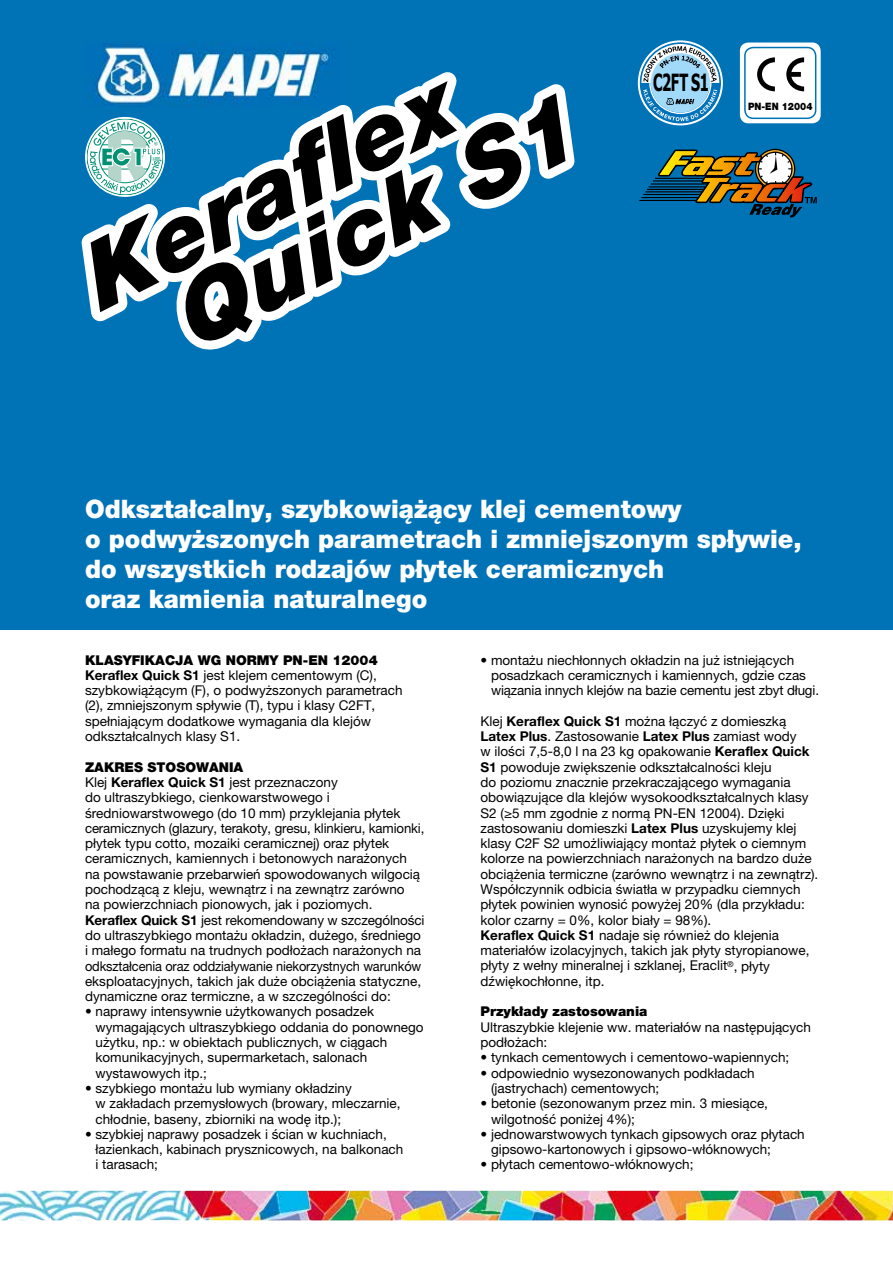
<style>
.page{position:relative;width:893px;height:1263px;background:#fff}
.page>*{position:absolute;margin:0;border:0;box-sizing:border-box;transform-origin:0 0}
.t1{font:italic 900 93px/76.5px "Helvetica Neue LTW1 G";color:#000}
.t2{font:900 25.5px/30px "Helvetica Neue LTW1 G";color:#fff}
.t3{font:700 23.85px "Tahoma";letter-spacing:-.03em;color:#000;scale:.6 1}
.t4{font:13.5px/15.3px "Helvetica Neue LTW1 G";color:#000}
.t5{font:900 13.5px "Helvetica Neue LTW1 G";color:#000}
.t6{font:900 10.2px "Helvetica";color:#000;scale:.82 1}
.t7{font:900 10.2px "Helvetica Neue LTW1 G";color:#000;scale:.9 1}
.s1{font-weight:900}
.s2{font-weight:700}
</style>
<div class="page">
<img style="left:0;top:1191px;width:893px;height:29px">
<div style="left:0;top:0;width:893px;height:629px;background:#0073b7"></div>
<svg style="left:641px;top:44px;width:78px;height:77px"></svg>
<div style="left:638px;top:40px;width:85px;height:85px;border:2px solid #fff;border-radius:50%"></div>
<div style="left:740px;top:43px;width:81px;height:80px;background:#fff;border-radius:9px"></div>
<div style="left:744px;top:47px;width:72px;height:72px;border:2px solid #0073b7;border-radius:9px"></div>
<svg style="left:757px;top:57px;width:48px;height:35px"></svg>
<svg style="left:81px;top:46px;width:494px;height:304px"></svg>
<div style="left:85px;top:117px;width:80px;height:80px;border:1px solid #fff;border-radius:50%"></div>
<hr style="left:651px;top:183px;width:56px;height:2px;background:#000">
<hr style="left:649px;top:186px;width:56px;height:1px;background:#000">
<hr style="left:645px;top:191px;width:57px;height:1px;background:#000">
<hr style="left:647px;top:189px;width:57px;height:1px;background:#000">
<hr style="left:643px;top:194px;width:57px;height:1px;background:#000">
<hr style="left:641px;top:197px;width:57px;height:1px;background:#000">
<hr style="left:639px;top:200px;width:57px;height:1px;background:#000">
<svg style="left:653px;top:149px;width:164px;height:68px"></svg>
<h1 class="t1" style="left:128px;top:220px;width:442px;text-indent:-66px;rotate:-27deg">Keraflex<br>Quick S1</h1>
<h3 class="t3" style="left:653px;top:65px;width:94px">C2FT S1</h3>
<p class="t6" style="left:751px;top:97px;width:77px">PN-EN 1504-3</p>
<p class="t7" style="left:748px;top:100px;width:73px">PN-EN 12004</p>
<h2 class="t2" style="left:85px;top:494px;width:718px">Odkształcalny, szybkowiążący klej cementowy<br>o podwyższonych parametrach i zmniejszonym spływie, do wszystkich rodzajów płytek ceramicznych<br>oraz kamienia naturalnego</h2>
<p class="t4" style="left:85px;top:652px;width:319px"><span class="s1">KLASYFIKACJA WG NORMY PN-EN 12004<br></span><span class="s2">Keraflex Quick S1</span> jest klejem cementowym (C), szybkowiążącym (F), o podwyższonych parametrach (2), zmniejszonym spływie (T), typu i klasy C2FT, spełniającym dodatkowe wymagania dla klejów odkształcalnych klasy S1.</p>
<p class="t4" style="left:85px;top:759px;width:341px"><span class="s1">ZAKRES STOSOWANIA<br></span>Klej <span class="s2">Keraflex Quick S1</span> jest przeznaczony<br>do ultraszybkiego, cienkowarstwowego i średniowarstwowego (do 10 mm) przyklejania płytek ceramicznych (glazury, terakoty, gresu, klinkieru, kamionki, płytek typu cotto, mozaiki ceramicznej) oraz płytek ceramicznych, kamiennych i betonowych narażonych na powstawanie przebarwień spowodowanych wilgocią pochodzącą z kleju, wewnątrz i na zewnątrz zarówno<br>na powierzchniach pionowych, jak i poziomych.<br><span class="s2">Keraflex Quick S1</span> jest rekomendowany w szczególności do ultraszybkiego montażu okładzin, dużego, średniego i małego formatu na trudnych podłożach narażonych na odkształcenia oraz oddziaływanie niekorzystnych warunków eksploatacyjnych, takich jak duże obciążenia statyczne, dynamiczne oraz termiczne, a w szczególności do:</p>
<p class="t4" style="left:96px;top:1004px;width:330px;text-indent:-11px">• naprawy intensywnie użytkowanych posadzek wymagających ultraszybkiego oddania do ponownego użytku, np.: w obiektach publicznych, w ciągach komunikacyjnych, supermarketach, salonach wystawowych itp.;</p>
<p class="t4" style="left:96px;top:1080px;width:306px;text-indent:-11px">• szybkiego montażu lub wymiany okładziny<br>w zakładach przemysłowych (browary, mleczarnie, chłodnie, baseny, zbiorniki na wodę itp.);</p>
<p class="t4" style="left:96px;top:1126px;width:309px;text-indent:-11px">• szybkiej naprawy posadzek i ścian w kuchniach, łazienkach, kabinach prysznicowych, na balkonach i tarasach;</p>
<p class="t4" style="left:491px;top:652px;width:330px;text-indent:-11px">• montażu niechłonnych okładzin na już istniejących posadzkach ceramicznych i kamiennych, gdzie czas wiązania innych klejów na bazie cementu jest zbyt długi.</p>
<p class="t4" style="left:480px;top:713px;width:339px">Klej <span class="s2">Keraflex Quick S1</span> można łączyć z domieszką <span class="s2">Latex Plus</span>. Zastosowanie <span class="s2">Latex Plus</span> zamiast wody<br>w ilości 7,5-8,0 l na 23 kg opakowanie <span class="s2">Keraflex Quick S1</span> powoduje zwiększenie odkształcalności kleju<br>do poziomu znacznie przekraczającego wymagania obowiązujące dla klejów wysokoodkształcalnych klasy S2 (≥5 mm zgodnie z normą PN-EN 12004). Dzięki zastosowaniu domieszki <span class="s2">Latex Plus</span> uzyskujemy klej klasy C2F S2 umożliwiający montaż płytek o ciemnym kolorze na powierzchniach narażonych na bardzo duże obciążenia termiczne (zarówno wewnątrz i na zewnątrz).<br>Współczynnik odbicia światła w przypadku ciemnych płytek powinien wynosić powyżej 20% (dla przykładu: kolor czarny = 0%, kolor biały = 98%).<br><span class="s2">Keraflex Quick S1</span> nadaje się również do klejenia materiałów izolacyjnych, takich jak płyty styropianowe, płyty z wełny mineralnej i szklanej, Eraclit<sup>®</sup>, płyty dźwiękochłonne, itp.</p>
<p class="t5" style="left:480px;top:1003px;width:169px">Przykłady zastosowania</p>
<p class="t4" style="left:480px;top:1019px;width:332px">Ultraszybkie klejenie ww. materiałów na następujących podłożach:</p>
<p class="t4" style="left:480px;top:1050px;width:310px">• tynkach cementowych i cementowo-wapiennych;</p>
<p class="t4" style="left:491px;top:1065px;width:265px;text-indent:-11px">• odpowiednio wysezonowanych podkładach (jastrychach) cementowych;</p>
<p class="t4" style="left:491px;top:1096px;width:279px;text-indent:-11px">• betonie (sezonowanym przez min. 3 miesiące, wilgotność poniżej 4%);</p>
<p class="t4" style="left:491px;top:1126px;width:315px;text-indent:-11px">• jednowarstwowych tynkach gipsowych oraz płytach gipsowo-kartonowych i gipsowo-włóknowych;</p>
<p class="t4" style="left:480px;top:1157px;width:215px">• płytach cementowo-włóknowych;</p>
</div>
